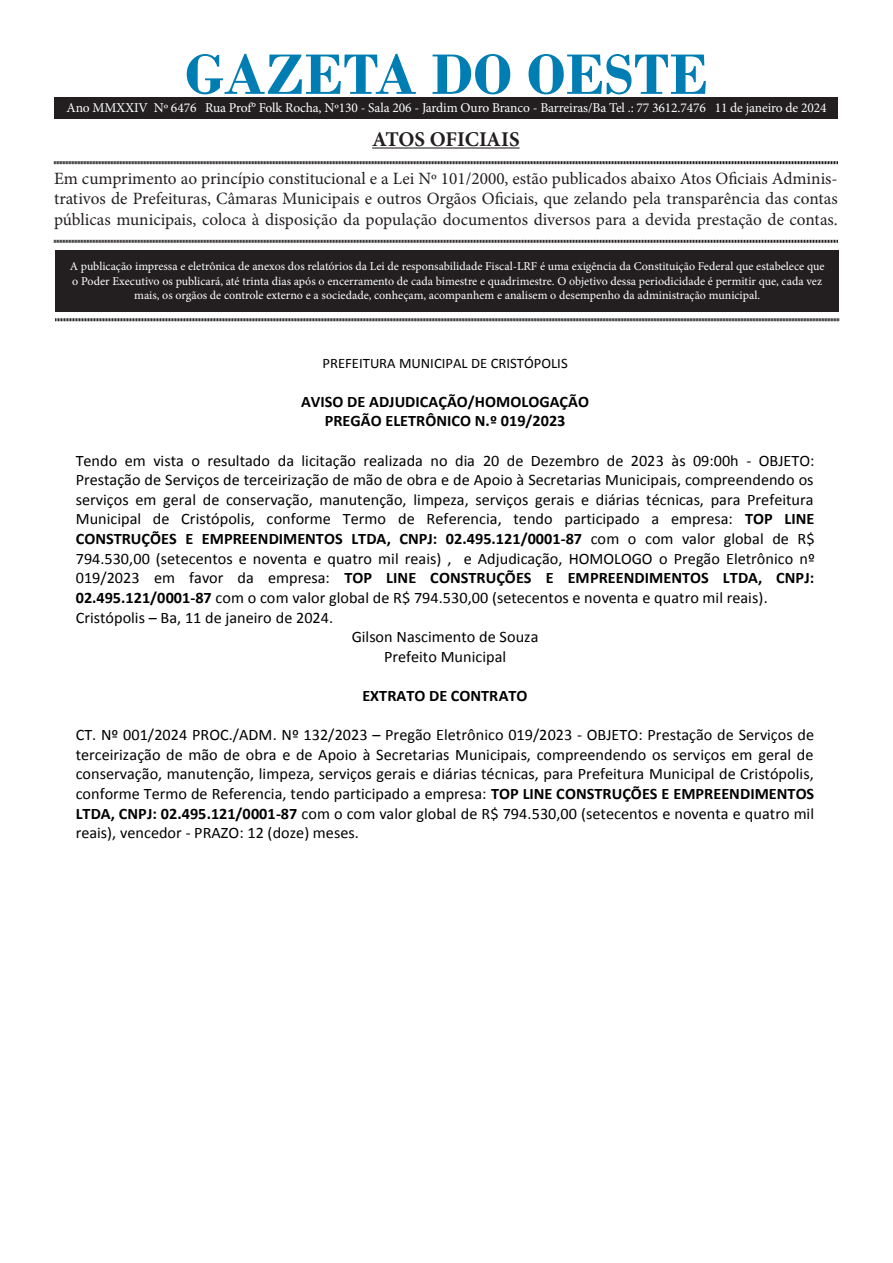
<style>
.page{position:relative;width:893px;height:1263px;background:#fff}
.page>*{position:absolute;margin:0;border:0;box-sizing:border-box;transform-origin:0 0}
.t1{font:700 60px "Bodoni";color:#007eb4}
.t2{font:700 21px "Minion Pro";letter-spacing:-.005em;color:#231f20}
.t3{font:17.25px/20.7px "Minion Pro";color:#231f20;text-align:justify}
.t4{font:16.05px/19.6px "Calibri";color:#000;text-align:justify}
.t5{font:700 16.05px/19.5px "Calibri";color:#000;text-align:center}
.t6{font:14.4px "Calibri";color:#000}
.t7{font:13.5px "Minion Pro";letter-spacing:-.01em;color:#fff}
.t8{font:12px/14.4px "Minion Pro";color:#fff;text-align:center}
.s1{font-weight:700}
.s2{font-weight:400}
</style>
<div class="page">
<div style="left:55px;top:250px;width:784px;height:61px;background:#231f20"></div>
<hr style="left:372px;top:147px;width:148px;height:2px;background:#231f20">
<svg style="left:54px;top:161px;width:784px;height:4px;background:#908e8e"></svg>
<svg style="left:54px;top:239px;width:784px;height:4px;background:#908e8e"></svg>
<svg style="left:55px;top:318px;width:784px;height:4px;background:#908e8e"></svg>
<div style="left:54px;top:98px;width:784px;height:20px;background:#231f20"></div>
<p class="t1" style="left:185px;top:39px;width:525px">GAZETA DO OESTE</p>
<p class="t2" style="left:372px;top:124px;width:149px">ATOS OFICIAIS</p>
<p class="t3" style="left:54px;top:168px;width:785px">Em cumprimento ao princípio constitucional e a Lei Nº 101/2000, estão publicados abaixo Atos Oficiais Adminis&shy;trativos de Prefeituras, Câmaras Municipais e outros Orgãos Oficiais, que zelando pela transparência das contas públicas municipais, coloca à disposição da população documentos diversos para a devida prestação de contas.</p>
<p class="t8" style="left:70px;top:259px;width:756px">A publicação impressa e eletrônica de anexos dos relatórios da Lei de responsabilidade Fiscal-LRF é uma exigência da Constituição Federal que estabelece que o Poder Executivo os publicará, até trinta dias após o encerramento de cada bimestre e quadrimestre. O objetivo dessa periodicidade é permitir que, cada vez mais, os orgãos de controle externo e a sociedade, conheçam, acompanhem e analisem o desempenho da administração municipal.</p>
<p class="t7" style="left:67px;top:98px;width:761px">Ano MMXXIV Nº 6476 Rua Prof° Folk Rocha, Nº130 - Sala 206 - Jardim Ouro Branco - Barreiras/Ba Tel .: 77 3612.7476 11 de janeiro de 2024</p>
<p class="t6" style="left:322px;top:354px;width:247px">PREFEITURA MUNICIPAL DE CRISTÓPOLIS</p>
<p class="t5" style="left:301px;top:392px;width:289px">AVISO DE ADJUDICAÇÃO/HOMOLOGAÇÃO<br>PREGÃO ELETRÔNICO N.º 019/2023</p>
<p class="t4" style="left:76px;top:450px;width:740px">Tendo em vista o resultado da licitação realizada no dia 20 de Dezembro de 2023 às 09:00h - OBJETO:</p>
<p class="t4" style="left:76px;top:470px;width:739px">Prestação de Serviços de terceirização de mão de obra e de Apoio à Secretarias Municipais, compreendendo os</p>
<p class="t4" style="left:76px;top:490px;width:739px">serviços em geral de conservação, manutenção, limpeza, serviços gerais e diárias técnicas, para Prefeitura</p>
<p class="t4" style="left:76px;top:509px;width:740px">Municipal de Cristópolis, conforme Termo de Referencia, tendo participado a empresa: <span class="s1">TOP LINE</span></p>
<p class="t5" style="left:76px;top:529px;width:740px">CONSTRUÇÕES E EMPREENDIMENTOS LTDA, CNPJ: 02.495.121/0001-87 <span class="s2">com o com valor global de R$</span></p>
<p class="t4" style="left:76px;top:548px;width:740px">794.530,00 (setecentos e noventa e quatro mil reais) , e Adjudicação, HOMOLOGO o Pregão Eletrônico nº</p>
<p class="t5" style="left:76px;top:568px;width:740px"><span class="s2">019/2023 em favor da empresa:</span> TOP LINE CONSTRUÇÕES E EMPREENDIMENTOS LTDA, CNPJ:</p>
<p class="t4" style="left:76px;top:588px;width:694px"><span class="s1">02.495.121/0001-87</span> com o com valor global de R$ 794.530,00 (setecentos e noventa e quatro mil reais).</p>
<p class="t4" style="left:76px;top:607px;width:259px">Cristópolis – Ba, 11 de janeiro de 2024.</p>
<p class="t4" style="left:352px;top:627px;width:188px">Gilson Nascimento de Souza</p>
<p class="t4" style="left:384px;top:647px;width:124px">Prefeito Municipal</p>
<p class="t5" style="left:362px;top:686px;width:166px">EXTRATO DE CONTRATO</p>
<p class="t4" style="left:76px;top:725px;width:740px">CT. Nº 001/2024 PROC./ADM. Nº 132/2023 – Pregão Eletrônico 019/2023 - OBJETO: Prestação de Serviços de terceirização de mão de obra e de Apoio à Secretarias Municipais, compreendendo os serviços em geral de conservação, manutenção, limpeza, serviços gerais e diárias técnicas, para Prefeitura Municipal de Cristópolis, conforme Termo de Referencia, tendo participado a empresa: <span class="s1">TOP LINE CONSTRUÇÕES E EMPREENDIMENTOS LTDA, CNPJ: 02.495.121/0001-87</span> com o com valor global de R$ 794.530,00 (setecentos e noventa e quatro mil reais), vencedor - PRAZO: 12 (doze) meses.</p>
</div>
